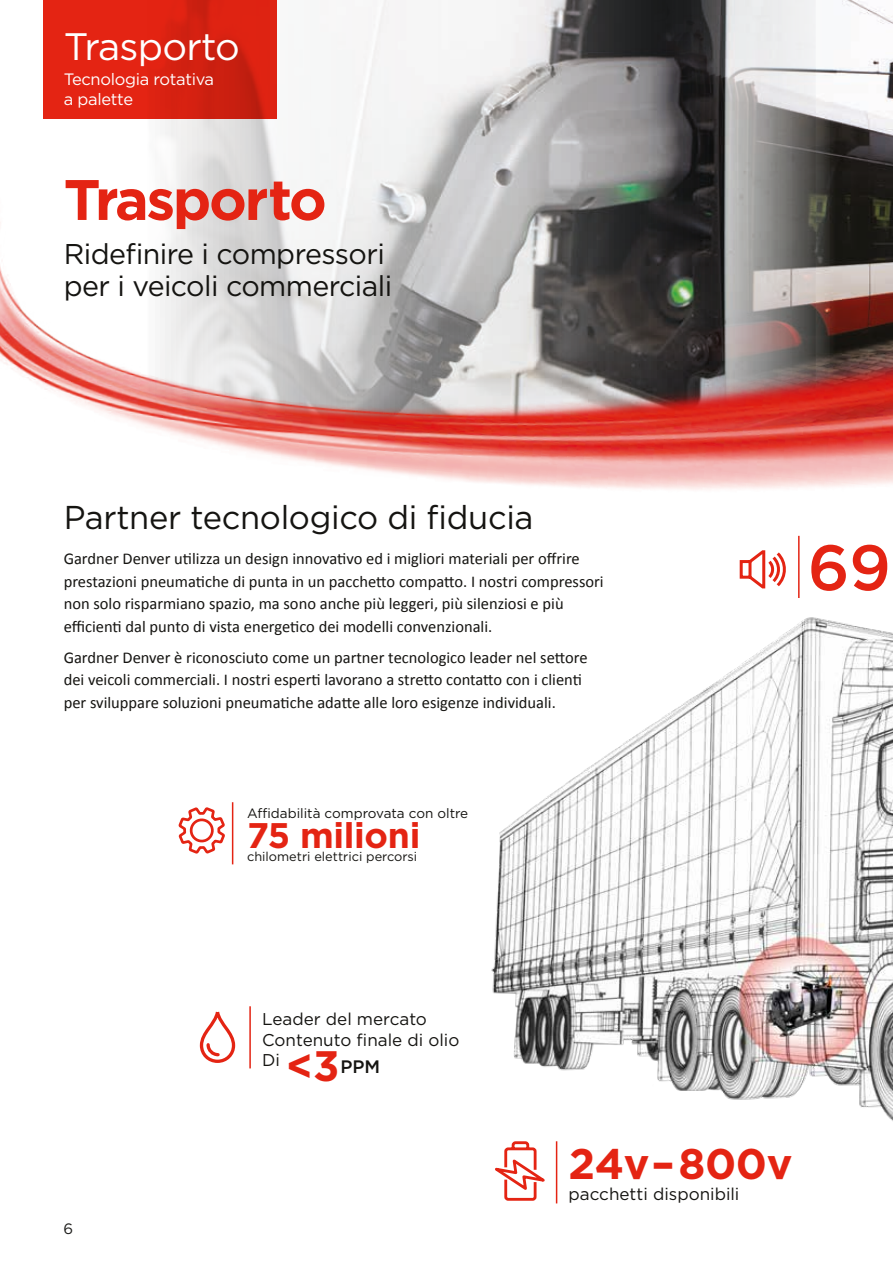
<style>
.page{position:relative;width:893px;height:1263px;background:#fff}
.page>*{position:absolute;margin:0;border:0;box-sizing:border-box;transform-origin:0 0}
.t1{font:500 63.9px "Gotham";color:#e42413}
.t2{font:700 57px "Gotham";letter-spacing:-.04em;color:#e42413}
.t3{font:700 42.75px "Gotham";letter-spacing:-.01em;color:#e42413}
.t4{font:700 42.6px "Gotham";color:#e42413}
.t5{font:38.25px "Gotham";letter-spacing:-.02em;color:#fff}
.t6{font:700 35.55px "Gotham";letter-spacing:-.01em;color:#e42413}
.t7{font:33px "Gotham";letter-spacing:-.01em;color:#151411}
.t8{font:28.5px/31.5px "Gotham";letter-spacing:-.02em;color:#151411}
.t9{font:500 18px "Gotham";color:#151411}
.t10{font:17.1px/20.4px "Gotham";color:#151411}
.t11{font:16.5px/22.5px "Calibri";color:#151411}
.t12{font:16.5px/19.5px "Gotham";letter-spacing:-.02em;color:#fff}
.t13{font:15px "Gotham";color:#1d1d1b}
.t14{font:13.5px "Gotham";color:#151411}
.t15{font:12.75px "Gotham";color:#151411}
</style>
<div class="page">
<img style="left:491px;top:875px;width:402px;height:246px">
<img style="left:0;top:0;width:893px;height:875px">
<svg style="left:43px;top:0;width:234px;height:119px;background:#dc2212"></svg>
<hr style="left:556px;top:1141px;width:1px;height:62px;background:#e42413">
<svg style="left:495px;top:1141px;width:61px;height:61px"></svg>
<svg style="left:738px;top:549px;width:49px;height:41px"></svg>
<hr style="left:798px;top:536px;width:2px;height:62px;background:#e42413">
<hr style="left:249px;top:1006px;width:2px;height:62px;background:#e42413">
<div style="left:200px;top:1010px;width:35px;height:53px;border:3px solid #e42413;border-radius:16px"></div>
<svg style="left:205px;top:1043px;width:15px;height:15px"></svg>
<svg style="left:176px;top:805px;width:51px;height:70px"></svg>
<hr style="left:232px;top:802px;width:1px;height:62px;background:#e42413">
<h3 class="t5" style="left:64px;top:22px;width:178px">Trasporto</h3>
<p class="t12" style="left:64px;top:69px;width:152px">Tecnologia rotativa a palette</p>
<h2 class="t2" style="left:64px;top:162px;width:265px">Trasporto</h2>
<h3 class="t8" style="left:64px;top:238px;width:330px">Ridefinire i compressori per i veicoli commerciali</h3>
<h3 class="t7" style="left:64px;top:496px;width:471px">Partner tecnologico di fiducia</h3>
<p class="t11" style="left:64px;top:547px;width:541px">Gardner Denver utilizza un design innovativo ed i migliori materiali per offrire prestazioni pneumatiche di punta in un pacchetto compatto. I nostri compressori non solo risparmiano spazio, ma sono anche più leggeri, più silenziosi e più efficienti dal punto di vista energetico dei modelli convenzionali.</p>
<p class="t11" style="left:64px;top:645px;width:525px">Gardner Denver è riconosciuto come un partner tecnologico leader nel settore dei veicoli commerciali. I nostri esperti lavorano a stretto contatto con i clienti per sviluppare soluzioni pneumatiche adatte alle loro esigenze individuali.</p>
<p class="t14" style="left:247px;top:804px;width:223px">Affidabilità comprovata con oltre</p>
<h3 class="t6" style="left:247px;top:811px;width:175px">75 milioni</h3>
<p class="t15" style="left:247px;top:848px;width:172px">chilometri elettrici percorsi</p>
<h1 class="t1" style="left:808px;top:526px;width:85px">69</h1>
<p class="t13" style="left:64px;top:1219px;width:11px">6</p>
<p class="t10" style="left:262px;top:1008px;width:199px">Leader del mercato<br>Contenuto finale di olio<br>Di</p>
<h3 class="t4" style="left:286px;top:1037px;width:55px">&lt;3</h3>
<p class="t9" style="left:340px;top:1055px;width:41px">PPM</p>
<h3 class="t3" style="left:569px;top:1135px;width:225px">24v– 800v</h3>
<p class="t10" style="left:569px;top:1183px;width:172px">pacchetti disponibili</p>
</div>
